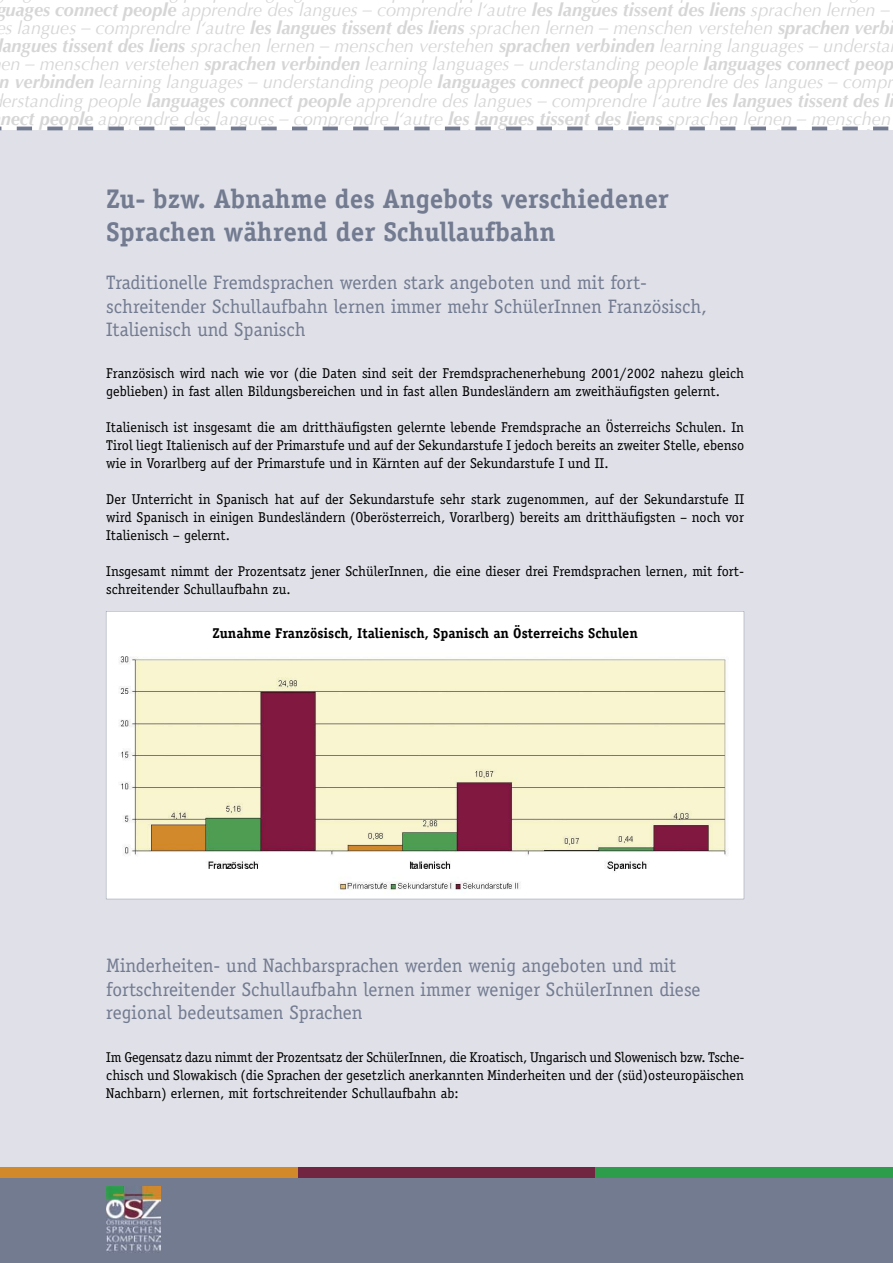
<style>
.page{position:relative;width:893px;height:1263px;background:#fff}
.page>*{position:absolute;margin:0;border:0;box-sizing:border-box;transform-origin:0 0}
.t1{font:700 27px/32.4px "Officina Serif";color:#737b91}
.t2{font:19.5px/23.4px "Officina Serif";color:#737b91}
.t3{font:italic 18.15px/18.1px "Optima";color:#d6d6d6;text-align:center}
.t4{font:14.25px/18px "Officina Serif";color:#000;text-align:justify}
.t5{font:700 14.25px "Officina Serif";color:#000}
.s1{font-weight:700}
</style>
<div class="page">
<div style="left:0;top:130px;width:893px;height:1045px;background:#e0e1e8"></div>
<div style="left:0;top:1171px;width:893px;height:92px;background:#737b91"></div>
<div style="left:0;top:1167px;width:302px;height:11px;background:#d28929"></div>
<div style="left:298px;top:1167px;width:303px;height:11px;background:#722540"></div>
<div style="left:595px;top:1167px;width:298px;height:11px;background:#2e9d4b"></div>
<hr style="left:17px;top:127px;width:15px;height:3px;background:#737b91">
<hr style="left:47px;top:127px;width:16px;height:3px;background:#737b91">
<hr style="left:78px;top:127px;width:15px;height:3px;background:#737b91">
<hr style="left:108px;top:127px;width:16px;height:3px;background:#737b91">
<hr style="left:139px;top:127px;width:15px;height:3px;background:#737b91">
<hr style="left:170px;top:127px;width:15px;height:3px;background:#737b91">
<hr style="left:200px;top:127px;width:16px;height:3px;background:#737b91">
<hr style="left:231px;top:127px;width:15px;height:3px;background:#737b91">
<hr style="left:261px;top:127px;width:16px;height:3px;background:#737b91">
<hr style="left:292px;top:127px;width:15px;height:3px;background:#737b91">
<hr style="left:323px;top:127px;width:15px;height:3px;background:#737b91">
<hr style="left:353px;top:127px;width:15px;height:3px;background:#737b91">
<hr style="left:384px;top:127px;width:15px;height:3px;background:#737b91">
<hr style="left:414px;top:127px;width:16px;height:3px;background:#737b91">
<hr style="left:445px;top:127px;width:15px;height:3px;background:#737b91">
<hr style="left:475px;top:127px;width:16px;height:3px;background:#737b91">
<hr style="left:506px;top:127px;width:15px;height:3px;background:#737b91">
<hr style="left:537px;top:127px;width:15px;height:3px;background:#737b91">
<hr style="left:567px;top:127px;width:15px;height:3px;background:#737b91">
<hr style="left:598px;top:127px;width:15px;height:3px;background:#737b91">
<hr style="left:628px;top:127px;width:16px;height:3px;background:#737b91">
<hr style="left:659px;top:127px;width:15px;height:3px;background:#737b91">
<hr style="left:690px;top:127px;width:15px;height:3px;background:#737b91">
<hr style="left:720px;top:127px;width:15px;height:3px;background:#737b91">
<hr style="left:751px;top:127px;width:15px;height:3px;background:#737b91">
<hr style="left:781px;top:127px;width:16px;height:3px;background:#737b91">
<hr style="left:812px;top:127px;width:15px;height:3px;background:#737b91">
<hr style="left:842px;top:127px;width:16px;height:3px;background:#737b91">
<hr style="left:873px;top:127px;width:15px;height:3px;background:#737b91">
<img style="left:107px;top:1186px;width:54px;height:66px">
<svg style="left:106px;top:611px;width:638px;height:288px;background:#eae1cf"></svg>
<p class="t3" style="left:-4px;top:1px;width:900px"><span class="s1">guages connect people</span> apprendre des langues – comprendre l‘autre <span class="s1">les langues tissent des liens</span> sprachen lernen – es langues – comprendre l‘autre <span class="s1">les langues tissent des liens</span> sprachen lernen – menschen verstehen <span class="s1">sprachen verbi langues tissent des liens</span> sprachen lernen – menschen verstehen <span class="s1">sprachen verbinden</span> learning languages – understa en – menschen verstehen <span class="s1">sprachen verbinden</span> learning languages – understanding people <span class="s1">languages connect peop n verbinden</span> learning languages – understanding people <span class="s1">languages connect people</span> apprendre des langues – compr erstanding people <span class="s1">languages connect people</span> apprendre des langues – comprendre l‘autre <span class="s1">les langues tissent des li nect people</span> apprendre des langues – comprendre l‘autre <span class="s1">les langues tissent des liens</span> sprachen lernen – menschen</p>
<h1 class="t1" style="left:106px;top:183px;width:564px">Zu- bzw. Abnahme des Angebots verschiedener<br>Sprachen während der Schullaufbahn</h1>
<h2 class="t2" style="left:106px;top:271px;width:602px">Traditionelle Fremdsprachen werden stark angeboten und mit fort&shy;schreitender Schullaufbahn lernen immer mehr SchülerInnen Französisch,<br>Italienisch und Spanisch</h2>
<p class="t4" style="left:106px;top:364px;width:639px">Französisch wird nach wie vor (die Daten sind seit der Fremdsprachenerhebung 2001/2002 nahezu gleich geblieben) in fast allen Bildungsbereichen und in fast allen Bundesländern am zweithäufigsten gelernt.</p>
<p class="t4" style="left:106px;top:418px;width:639px">Italienisch ist insgesamt die am dritthäufigsten gelernte lebende Fremdsprache an Österreichs Schulen. In Tirol liegt Italienisch auf der Primarstufe und auf der Sekundarstufe I jedoch bereits an zweiter Stelle, ebenso wie in Vorarlberg auf der Primarstufe und in Kärnten auf der Sekundarstufe I und II.</p>
<p class="t4" style="left:106px;top:490px;width:639px">Der Unterricht in Spanisch hat auf der Sekundarstufe sehr stark zugenommen, auf der Sekundarstufe II wird Spanisch in einigen Bundesländern (Oberösterreich, Vorarlberg) bereits am dritthäufigsten – noch vor Italienisch – gelernt.</p>
<p class="t4" style="left:106px;top:562px;width:639px">Insgesamt nimmt der Prozentsatz jener SchülerInnen, die eine dieser drei Fremdsprachen lernen, mit fort&shy;schreitender Schullaufbahn zu.</p>
<p class="t5" style="left:213px;top:624px;width:427px">Zunahme Französisch, Italienisch, Spanisch an Österreichs Schulen</p>
<h2 class="t2" style="left:106px;top:954px;width:596px">Minderheiten- und Nachbarsprachen werden wenig angeboten und mit fortschreitender Schullaufbahn lernen immer weniger SchülerInnen diese regional bedeutsamen Sprachen</h2>
<p class="t4" style="left:106px;top:1048px;width:640px">Im Gegensatz dazu nimmt der Prozentsatz der SchülerInnen, die Kroatisch, Ungarisch und Slowenisch bzw. Tsche&shy;chisch und Slowakisch (die Sprachen der gesetzlich anerkannten Minderheiten und der (süd)osteuropäischen Nachbarn) erlernen, mit fortschreitender Schullaufbahn ab:</p>
</div>
